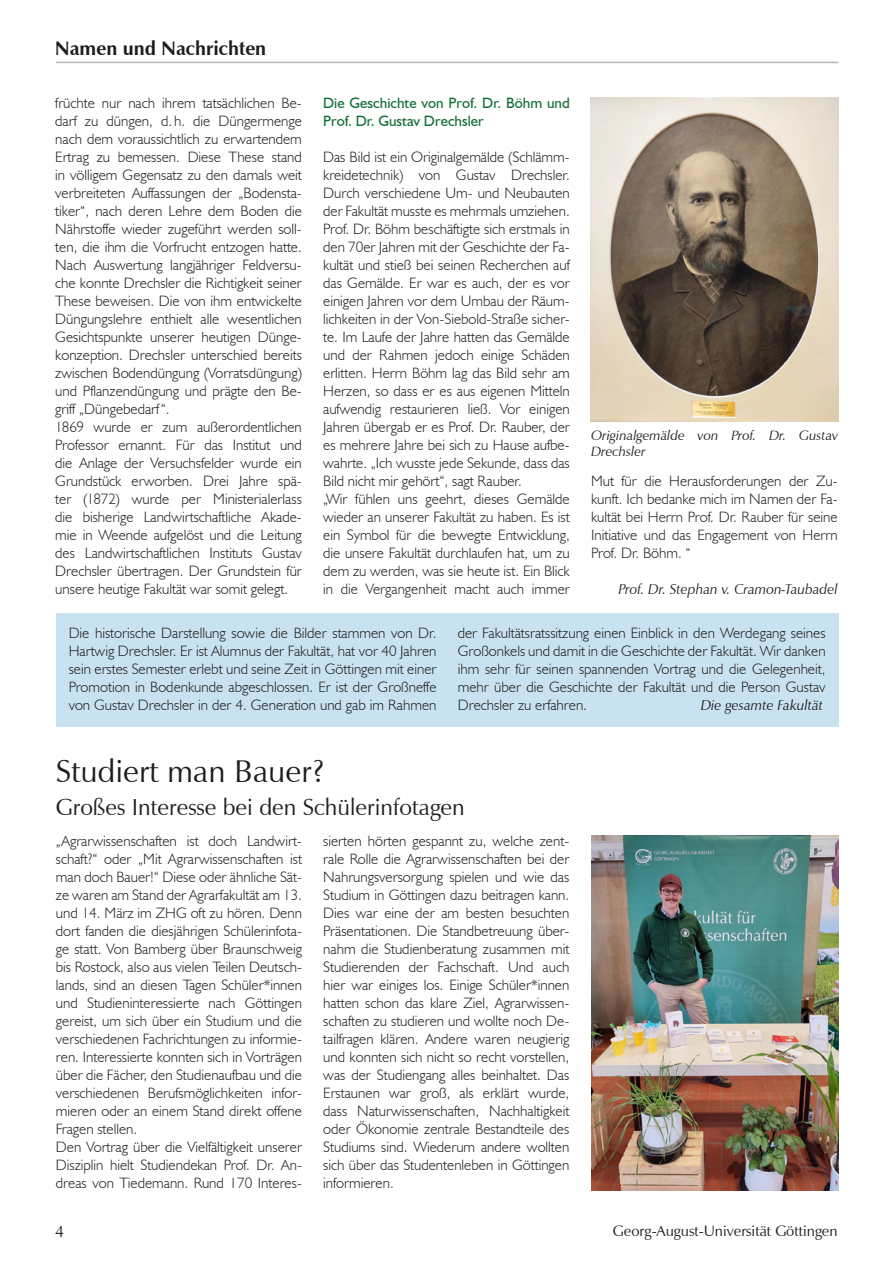
<style>
.page{position:relative;width:893px;height:1263px;background:#fff}
.page>*{position:absolute;margin:0;border:0;box-sizing:border-box;transform-origin:0 0}
.t1{font:31.5px "Zapf Humanist 601 BT";color:#1d1d1b}
.t2{font:23.1px "Zapf Humanist 601 BT";color:#1d1d1b}
.t3{font:700 19.5px "Zapf Humanist 601 BT";color:#1d1d1b}
.t4{font:16.5px "Zapf Humanist 601 BT";color:#1d1d1b}
.t5{font:300 15px/18px "Humanist 521 BT";color:#1d1d1b;text-align:justify}
.t6{font:15px/18px "Humanist 521 BT";color:#116e37}
.t7{font:15px "Zapf Humanist 601 BT";color:#1d1d1b}
.t8{font:italic 14.25px "Zapf Humanist 601 BT";color:#1d1d1b}
.t9{font:italic 13.5px/16.2px "Zapf Humanist 601 BT";color:#1d1d1b}
</style>
<div class="page">
<hr style="left:56px;top:62px;width:782px;height:1px;background:#b6b7ba">
<div style="left:56px;top:613px;width:782px;height:114px;background:#c9e2f1"></div>
<img style="left:591px;top:836px;width:247px;height:355px">
<img style="left:591px;top:98px;width:247px;height:324px">
<h3 class="t3" style="left:55px;top:36px;width:213px">Namen und Nachrichten</h3>
<p class="t5" style="left:55px;top:94px;width:248px;text-align:left">früchte nur nach ihrem tatsächlichen Be&shy;darf zu düngen, d. h. die Düngermenge nach dem voraussichtlich zu erwartendem Ertrag zu bemessen. Diese These stand in völligem Gegensatz zu den damals weit verbreiteten Auffassungen der „Bodensta&shy;tiker“, nach deren Lehre dem Boden die Nährstoffe wieder zugeführt werden soll&shy;ten, die ihm die Vorfrucht entzogen hatte.<br>Nach Auswertung langjähriger Feldversu&shy;che konnte Drechsler die Richtigkeit seiner These beweisen. Die von ihm entwickelte Düngungslehre enthielt alle wesentlichen Gesichtspunkte unserer heutigen Dünge&shy;konzeption. Drechsler unterschied bereits zwischen Bodendüngung (Vorratsdüngung) und Pflanzendüngung und prägte den Be&shy;griff „Düngebedarf“.<br>1869 wurde er zum außerordentlichen Professor ernannt. Für das Institut und die Anlage der Versuchsfelder wurde ein Grundstück erworben. Drei Jahre spä&shy;ter (1872) wurde per Ministerialerlass die bisherige Landwirtschaftliche Akade&shy;mie in Weende aufgelöst und die Leitung des Landwirtschaftlichen Instituts Gustav Drechsler übertragen. Der Grundstein für unsere heutige Fakultät war somit gelegt.</p>
<p class="t6" style="left:323px;top:94px;width:248px">Die Geschichte von Prof. Dr. Böhm und<br>Prof. Dr. Gustav Drechsler</p>
<p class="t5" style="left:323px;top:148px;width:248px;text-align:left">Das Bild ist ein Originalgemälde (Schlämm&shy;kreidetechnik) von Gustav Drechsler.<br>Durch verschiedene Um- und Neubauten der Fakultät musste es mehrmals umziehen.<br>Prof. Dr. Böhm beschäftigte sich erstmals in den 70er Jahren mit der Geschichte der Fa&shy;kultät und stieß bei seinen Recherchen auf das Gemälde. Er war es auch, der es vor einigen Jahren vor dem Umbau der Räum&shy;lichkeiten in der Von-Siebold-Straße sicher&shy;te. Im Laufe der Jahre hatten das Gemälde und der Rahmen jedoch einige Schäden erlitten. Herrn Böhm lag das Bild sehr am Herzen, so dass er es aus eigenen Mitteln aufwendig restaurieren ließ. Vor einigen Jahren übergab er es Prof. Dr. Rauber, der es mehrere Jahre bei sich zu Hause aufbe&shy;wahrte. „Ich wusste jede Sekunde, dass das Bild nicht mir gehört“, sagt Rauber.<br>„Wir fühlen uns geehrt, dieses Gemälde wieder an unserer Fakultät zu haben. Es ist ein Symbol für die bewegte Entwicklung, die unsere Fakultät durchlaufen hat, um zu dem zu werden, was sie heute ist. Ein Blick in die Vergangenheit macht auch immer</p>
<p class="t9" style="left:591px;top:427px;width:249px">Originalgemälde von Prof. Dr. Gustav<br>Drechsler</p>
<p class="t5" style="left:591px;top:472px;width:248px">Mut für die Herausforderungen der Zu&shy;kunft. Ich bedanke mich im Namen der Fa&shy;kultät bei Herrn Prof. Dr. Rauber für seine Initiative und das Engagement von Herrn Prof. Dr. Böhm. “</p>
<p class="t8" style="left:618px;top:580px;width:221px">Prof. Dr. Stephan v. Cramon-Taubadel</p>
<p class="t5" style="left:69px;top:623px;width:369px">Die historische Darstellung sowie die Bilder stammen von Dr.<br>Hartwig Drechsler. Er ist Alumnus der Fakultät, hat vor 40 Jahren sein erstes Semester erlebt und seine Zeit in Göttingen mit einer Promotion in Bodenkunde abgeschlossen. Er ist der Großneffe von Gustav Drechsler in der 4. Generation und gab im Rahmen</p>
<p class="t5" style="left:458px;top:623px;width:369px">der Fakultätsratssitzung einen Einblick in den Werdegang seines Großonkels und damit in die Geschichte der Fakultät. Wir danken ihm sehr für seinen spannenden Vortrag und die Gelegenheit, mehr über die Geschichte der Fakultät und die Person Gustav Drechsler zu erfahren.</p>
<p class="t8" style="left:701px;top:696px;width:124px">Die gesamte Fakultät</p>
<h1 class="t1" style="left:56px;top:751px;width:269px">Studiert man Bauer?</h1>
<h2 class="t2" style="left:56px;top:792px;width:410px">Großes Interesse bei den Schülerinfotagen</h2>
<p class="t5" style="left:56px;top:832px;width:248px;text-align:left">„Agrarwissenschaften ist doch Landwirt&shy;schaft?“ oder „Mit Agrarwissenschaften ist man doch Bauer!“ Diese oder ähnliche Sät&shy;ze waren am Stand der Agrarfakultät am 13. und 14. März im ZHG oft zu hören. Denn dort fanden die diesjährigen Schülerinfota&shy;ge statt. Von Bamberg über Braunschweig bis Rostock, also aus vielen Teilen Deutsch&shy;lands, sind an diesen Tagen Schüler*innen und Studieninteressierte nach Göttingen gereist, um sich über ein Studium und die verschiedenen Fachrichtungen zu informie&shy;ren. Interessierte konnten sich in Vorträgen über die Fächer, den Studienaufbau und die verschiedenen Berufsmöglichkeiten infor&shy;mieren oder an einem Stand direkt offene Fragen stellen.<br>Den Vortrag über die Vielfältigkeit unserer Disziplin hielt Studiendekan Prof. Dr. An&shy;dreas von Tiedemann. Rund 170 Interes-</p>
<p class="t5" style="left:323px;top:832px;width:248px">sierten hörten gespannt zu, welche zent&shy;rale Rolle die Agrarwissenschaften bei der Nahrungsversorgung spielen und wie das Studium in Göttingen dazu beitragen kann.<br>Dies war eine der am besten besuchten Präsentationen. Die Standbetreuung über&shy;nahm die Studienberatung zusammen mit Studierenden der Fachschaft. Und auch hier war einiges los. Einige Schüler*innen hatten schon das klare Ziel, Agrarwissen&shy;schaften zu studieren und wollte noch De&shy;tailfragen klären. Andere waren neugierig und konnten sich nicht so recht vorstellen, was der Studiengang alles beinhaltet. Das Erstaunen war groß, als erklärt wurde, dass Naturwissenschaften, Nachhaltigkeit oder Ökonomie zentrale Bestandteile des Studiums sind. Wiederum andere wollten sich über das Studentenleben in Göttingen informieren.</p>
<p class="t4" style="left:55px;top:1221px;width:11px">4</p>
<p class="t7" style="left:613px;top:1222px;width:226px">Georg-August-Universität Göttingen</p>
</div>
